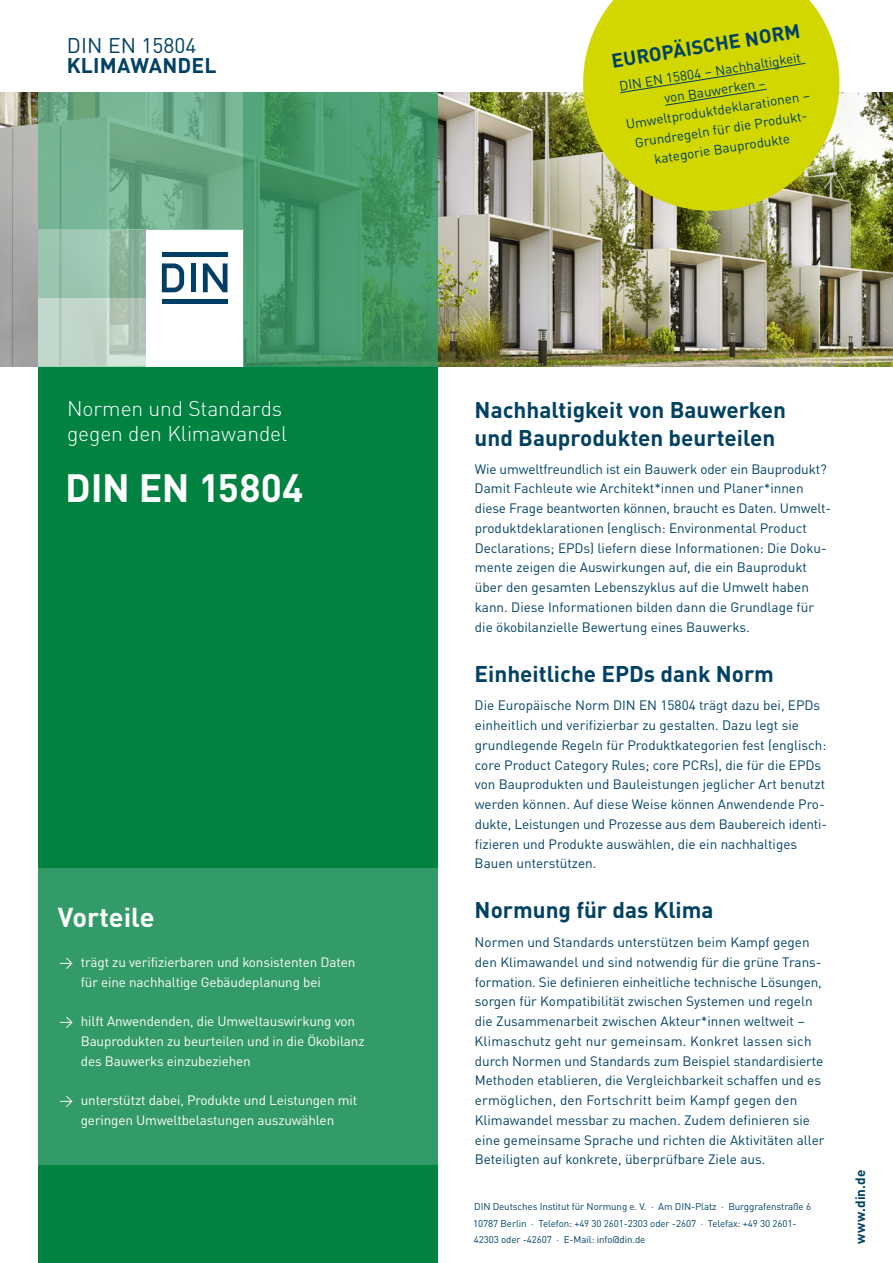
<style>
.page{position:relative;width:893px;height:1263px;background:#fff}
.page>*{position:absolute;margin:0;border:0;box-sizing:border-box;transform-origin:0 0}
.t1{font:700 39px "DINOT";letter-spacing:-.01em;color:#fff}
.t2{font:700 27px "DINOT";color:#fff}
.t3{font:700 22.5px/28.8px "DINOT";color:#004164}
.t4{font:300 21px/25.2px "DINOT";letter-spacing:-.005em;color:#fff}
.t5{font:700 21px "DINOT";letter-spacing:.01em;color:#004164}
.t6{font:21px "DINOT";color:#004164}
.t7{font:700 19.5px "DINOT";color:#004164}
.t8{font:13.5px/19.8px "DINOT";color:#004164}
.t9{font:13.5px/19.8px "DINOT";letter-spacing:-.01em;color:#fff}
.t10{font:700 13.5px "DINOT";letter-spacing:.01em;color:#004164}
.t11{font:9.75px/16.5px "DINOT";letter-spacing:-.01em;color:#004164}
</style>
<div class="page">
<img style="left:0;top:92px;width:893px;height:275px">
<div style="left:38px;top:367px;width:400px;height:896px;background:#008241"></div>
<svg style="left:577px;top:0;width:269px;height:217px;background:#cbcf28"></svg>
<svg style="left:620px;top:63px;width:186px;height:43px;background:#cad103"></svg>
<div style="left:38px;top:868px;width:400px;height:296px;background:#339b67"></div>
<div style="left:146px;top:229px;width:97px;height:138px;background:#fff"></div>
<svg style="left:162px;top:263px;width:22px;height:29px"></svg>
<hr style="left:162px;top:253px;width:65px;height:4px;background:#003e65">
<hr style="left:191px;top:263px;width:4px;height:29px;background:#003e65">
<svg style="left:203px;top:263px;width:24px;height:29px"></svg>
<hr style="left:162px;top:299px;width:65px;height:4px;background:#003e65">
<svg style="left:243px;top:92px;width:195px;height:275px;background:#47996b"></svg>
<svg style="left:38px;top:92px;width:205px;height:138px;background:#71af8d"></svg>
<svg style="left:38px;top:298px;width:108px;height:69px;background:#bdd2c6"></svg>
<svg style="left:38px;top:230px;width:108px;height:68px;background:#96c0a9"></svg>
<h3 class="t6" style="left:67px;top:29px;width:131px">DIN EN 15804</h3>
<h3 class="t5" style="left:67px;top:49px;width:151px">KLIMAWANDEL</h3>
<h3 class="t7" style="left:609px;top:46px;width:192px;rotate:-9deg">EUROPÄISCHE NORM</h3>
<p class="t8" style="left:618px;top:75px;width:188px;text-align:center;rotate:-9deg">DIN EN 15804 – Nachhaltigkeit von Bauwerken –<br>Umweltproduktdeklarationen –<br>Grundregeln für die Produkt&shy;kategorie Bauprodukte</p>
<h3 class="t4" style="left:67px;top:394px;width:222px">Normen und Standards gegen den Klimawandel</h3>
<h3 class="t3" style="left:475px;top:393px;width:313px">Nachhaltigkeit von Bauwerken und Bauprodukten beurteilen</h3>
<p class="t8" style="left:475px;top:458px;width:358px">Wie umweltfreundlich ist ein Bauwerk oder ein Bauprodukt?<br>Damit Fachleute wie Architekt*innen und Planer*innen diese Frage beantworten können, braucht es Daten. Umwelt&shy;produktdeklarationen (englisch: Environmental Product Declarations; EPDs) liefern diese Informationen: Die Doku&shy;mente zeigen die Auswirkungen auf, die ein Bauprodukt über den gesamten Lebenszyklus auf die Umwelt haben kann. Diese Informationen bilden dann die Grundlage für die ökobilanzielle Bewertung eines Bauwerks.</p>
<h3 class="t3" style="left:475px;top:657px;width:301px">Einheitliche EPDs dank Norm</h3>
<p class="t8" style="left:475px;top:694px;width:354px">Die Europäische Norm DIN EN 15804 trägt dazu bei, EPDs einheitlich und verifizierbar zu gestalten. Dazu legt sie grundlegende Regeln für Produktkategorien fest (englisch: core Product Category Rules; core PCRs), die für die EPDs von Bauprodukten und Bauleistungen jeglicher Art benutzt werden können. Auf diese Weise können Anwendende Pro&shy;dukte, Leistungen und Prozesse aus dem Baubereich identi&shy;fizieren und Produkte auswählen, die ein nachhaltiges Bauen unterstützen.</p>
<h3 class="t3" style="left:475px;top:894px;width:240px">Normung für das Klima</h3>
<p class="t8" style="left:475px;top:931px;width:351px">Normen und Standards unterstützen beim Kampf gegen den Klimawandel und sind notwendig für die grüne Trans&shy;formation. Sie definieren einheitliche technische Lösungen, sorgen für Kompatibilität zwischen Systemen und regeln die Zusammenarbeit zwischen Akteur*innen weltweit – Klimaschutz geht nur gemeinsam. Konkret lassen sich durch Normen und Standards zum Beispiel standardisierte Methoden etablieren, die Vergleichbarkeit schaffen und es ermöglichen, den Fortschritt beim Kampf gegen den Klimawandel messbar zu machen. Zudem definieren sie eine gemeinsame Sprache und richten die Aktivitäten aller Beteiligten auf konkrete, überprüfbare Ziele aus.</p>
<h1 class="t1" style="left:65px;top:457px;width:240px">DIN EN 15804</h1>
<h2 class="t2" style="left:58px;top:897px;width:98px">Vorteile</h2>
<p class="t9" style="left:81px;top:951px;width:276px;text-indent:-21px">→ trägt zu verifizierbaren und konsistenten Daten für eine nachhaltige Gebäudeplanung bei</p>
<p class="t9" style="left:81px;top:1010px;width:285px;text-indent:-21px">→ hilft Anwendenden, die Umweltauswirkung von<br>Bauprodukten zu beurteilen und in die Ökobilanz des Bauwerks einzubeziehen</p>
<p class="t9" style="left:60px;top:1089px;width:299px;text-align:center">→ unterstützt dabei, Produkte und Leistungen mit geringen Umweltbelastungen auszuwählen</p>
<p class="t11" style="left:473px;top:1198px;width:339px">DIN Deutsches Institut für Normung e. V. · Am DIN-Platz · Burggrafenstraße 6<br>10787 Berlin · Telefon: +49 30 2601-2303 oder -2607 · Telefax: +49 30 2601-<br>42303 oder -42607 · E-Mail: info@din.de</p>
<p class="t10" style="left:850px;top:1244px;width:76px;rotate:-90deg">www.din.de</p>
</div>
